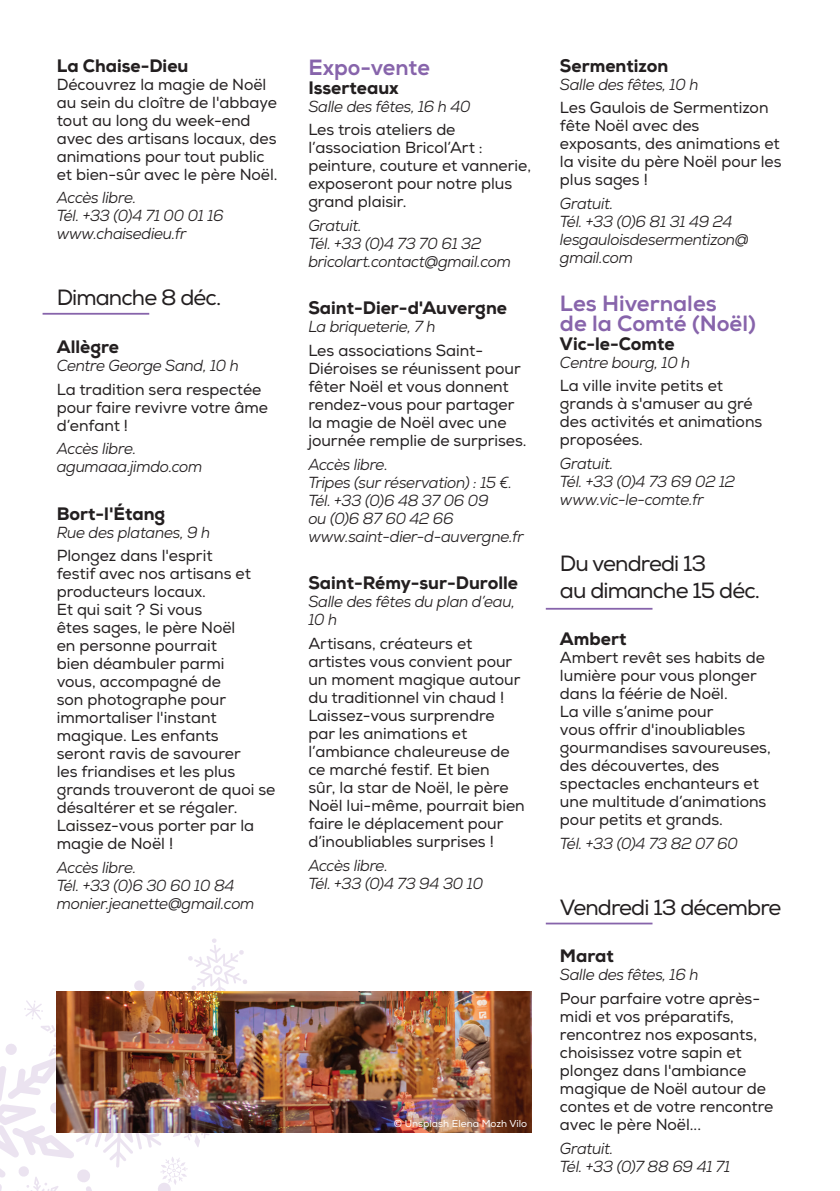
<style>
.page{position:relative;width:840px;height:1191px;background:#fff}
.page>*{position:absolute;margin:0;border:0;box-sizing:border-box;transform-origin:0 0}
.t1{font:22px/26.4px "Nexa";letter-spacing:-.04em;color:#231f20}
.t2{font:800 22px/19.6px "Nexa";color:#8764ab}
.t3{font:800 18px "Nexa";color:#231f20}
.t4{font:16px/18px "Nexa";color:#231f20}
.t5{font:italic 16px/18px "Nexa";letter-spacing:-.02em;color:#231f20;scale:.96 1}
.t6{font:10px "Nexa";color:#fff}
</style>
<div class="page">
<svg style="left:0;top:938px;width:247px;height:253px"></svg>
<img style="left:57px;top:991px;width:474px;height:141px">
<hr style="left:43px;top:313px;width:106px;height:2px;background:#8764ab">
<hr style="left:545px;top:608px;width:107px;height:1px;background:#8764ab">
<hr style="left:545px;top:922px;width:107px;height:2px;background:#8764ab">
<p class="t3" style="left:57px;top:54px;width:133px">La Chaise-Dieu</p>
<p class="t4" style="left:57px;top:75px;width:222px">Découvrez la magie de Noël au sein du cloître de l'abbaye tout au long du week-end avec des artisans locaux, des animations pour tout public et bien-sûr avec le père Noël.</p>
<p class="t5" style="left:57px;top:189px;width:175px">Accès libre.<br>Tél. +33 (0)4 71 00 01 16 www.chaisedieu.fr</p>
<h1 class="t1" style="left:57px;top:285px;width:166px">Dimanche 8 déc.</h1>
<p class="t3" style="left:57px;top:335px;width:64px">Allègre</p>
<p class="t5" style="left:57px;top:356px;width:191px">Centre George Sand, 10 h</p>
<p class="t4" style="left:57px;top:380px;width:213px">La tradition sera respectée pour faire revivre votre âme d’enfant !</p>
<p class="t5" style="left:57px;top:440px;width:153px">Accès libre. agumaaa.jimdo.com</p>
<p class="t3" style="left:57px;top:502px;width:110px">Bort-l'Étang</p>
<p class="t5" style="left:57px;top:523px;width:161px">Rue des platanes, 9 h</p>
<p class="t4" style="left:57px;top:547px;width:220px">Plongez dans l'esprit<br>festif avec nos artisans et producteurs locaux.<br>Et qui sait ? Si vous<br>êtes sages, le père Noël<br>en personne pourrait<br>bien déambuler parmi<br>vous, accompagné de<br>son photographe pour immortaliser l'instant magique. Les enfants<br>seront ravis de savourer<br>les friandises et les plus grands trouveront de quoi se désaltérer et se régaler.<br>Laissez-vous porter par la magie de Noël !</p>
<p class="t5" style="left:57px;top:858px;width:207px">Accès libre.<br>Tél. +33 (0)6 30 60 10 84 monier.jeanette@gmail.com</p>
<h1 class="t2" style="left:308px;top:58px;width:123px">Expo-vente</h1>
<p class="t3" style="left:308px;top:76px;width:92px">Isserteaux</p>
<p class="t5" style="left:308px;top:97px;width:170px">Salle des fêtes, 16 h 40</p>
<p class="t4" style="left:308px;top:121px;width:224px">Les trois ateliers de l’association Bricol’Art : peinture, couture et vannerie, exposeront pour notre plus grand plaisir.</p>
<p class="t5" style="left:308px;top:216px;width:212px">Gratuit.<br>Tél. +33 (0)4 73 70 61 32 bricolart.contact@gmail.com</p>
<p class="t3" style="left:308px;top:297px;width:200px">Saint-Dier-d'Auvergne</p>
<p class="t5" style="left:308px;top:318px;width:134px">La briqueterie, 7 h</p>
<p class="t4" style="left:308px;top:342px;width:220px">Les associations Saint-<br>Diéroises se réunissent pour fêter Noël et vous donnent rendez-vous pour partager la magie de Noël avec une journée remplie de surprises.</p>
<p class="t5" style="left:308px;top:455px;width:226px">Accès libre.<br>Tripes (sur réservation) : 15 €.<br>Tél. +33 (0)6 48 37 06 09<br>ou (0)6 87 60 42 66 www.saint-dier-d-auvergne.fr</p>
<p class="t3" style="left:308px;top:571px;width:211px">Saint-Rémy-sur-Durolle</p>
<p class="t5" style="left:308px;top:592px;width:216px">Salle des fêtes du plan d’eau,<br>10 h</p>
<p class="t4" style="left:308px;top:634px;width:218px">Artisans, créateurs et artistes vous convient pour un moment magique autour du traditionnel vin chaud !<br>Laissez-vous surprendre par les animations et l’ambiance chaleureuse de ce marché festif. Et bien<br>sûr, la star de Noël, le père<br>Noël lui-même, pourrait bien faire le déplacement pour d’inoubliables surprises !</p>
<p class="t5" style="left:308px;top:856px;width:183px">Accès libre.<br>Tél. +33 (0)4 73 94 30 10</p>
<p class="t6" style="left:393px;top:1117px;width:135px">© Unsplash Elena Mozh Vilo</p>
<p class="t3" style="left:559px;top:54px;width:110px">Sermentizon</p>
<p class="t5" style="left:559px;top:75px;width:146px">Salle des fêtes, 10 h</p>
<p class="t4" style="left:559px;top:99px;width:223px">Les Gaulois de Sermentizon fête Noël avec des exposants, des animations et la visite du père Noël pour les plus sages !</p>
<p class="t5" style="left:559px;top:194px;width:198px">Gratuit.<br>Tél. +33 (0)6 81 31 49 24 lesgauloisdesermentizon@ gmail.com</p>
<h1 class="t2" style="left:559px;top:294px;width:197px">Les Hivernales<br>de la Comté (Noël)</h1>
<p class="t3" style="left:559px;top:332px;width:116px">Vic-le-Comte</p>
<p class="t5" style="left:559px;top:353px;width:137px">Centre bourg, 10 h</p>
<p class="t4" style="left:559px;top:377px;width:204px">La ville invite petits et grands à s'amuser au gré des activités et animations proposées.</p>
<p class="t5" style="left:559px;top:454px;width:184px">Gratuit.<br>Tél. +33 (0)4 73 69 02 12 www.vic-le-comte.fr</p>
<h1 class="t1" style="left:559px;top:551px;width:201px">Du vendredi 13<br>au dimanche 15 déc.</h1>
<p class="t3" style="left:559px;top:627px;width:68px">Ambert</p>
<p class="t4" style="left:559px;top:648px;width:212px">Ambert revêt ses habits de lumière pour vous plonger dans la féérie de Noël.<br>La ville s’anime pour<br>vous offrir d'inoubliables gourmandises savoureuses, des découvertes, des spectacles enchanteurs et une multitude d’animations pour petits et grands.</p>
<p class="t5" style="left:559px;top:834px;width:187px">Tél. +33 (0)4 73 82 07 60</p>
<h1 class="t1" style="left:559px;top:894px;width:223px">Vendredi 13 décembre</h1>
<p class="t3" style="left:559px;top:944px;width:55px">Marat</p>
<p class="t5" style="left:559px;top:965px;width:146px">Salle des fêtes, 16 h</p>
<p class="t4" style="left:559px;top:989px;width:215px">Pour parfaire votre après&shy;midi et vos préparatifs, rencontrez nos exposants, choisissez votre sapin et plongez dans l'ambiance magique de Noël autour de contes et de votre rencontre avec le père Noël...</p>
<p class="t5" style="left:559px;top:1139px;width:179px">Gratuit.<br>Tél. +33 (0)7 88 69 41 71</p>
</div>
